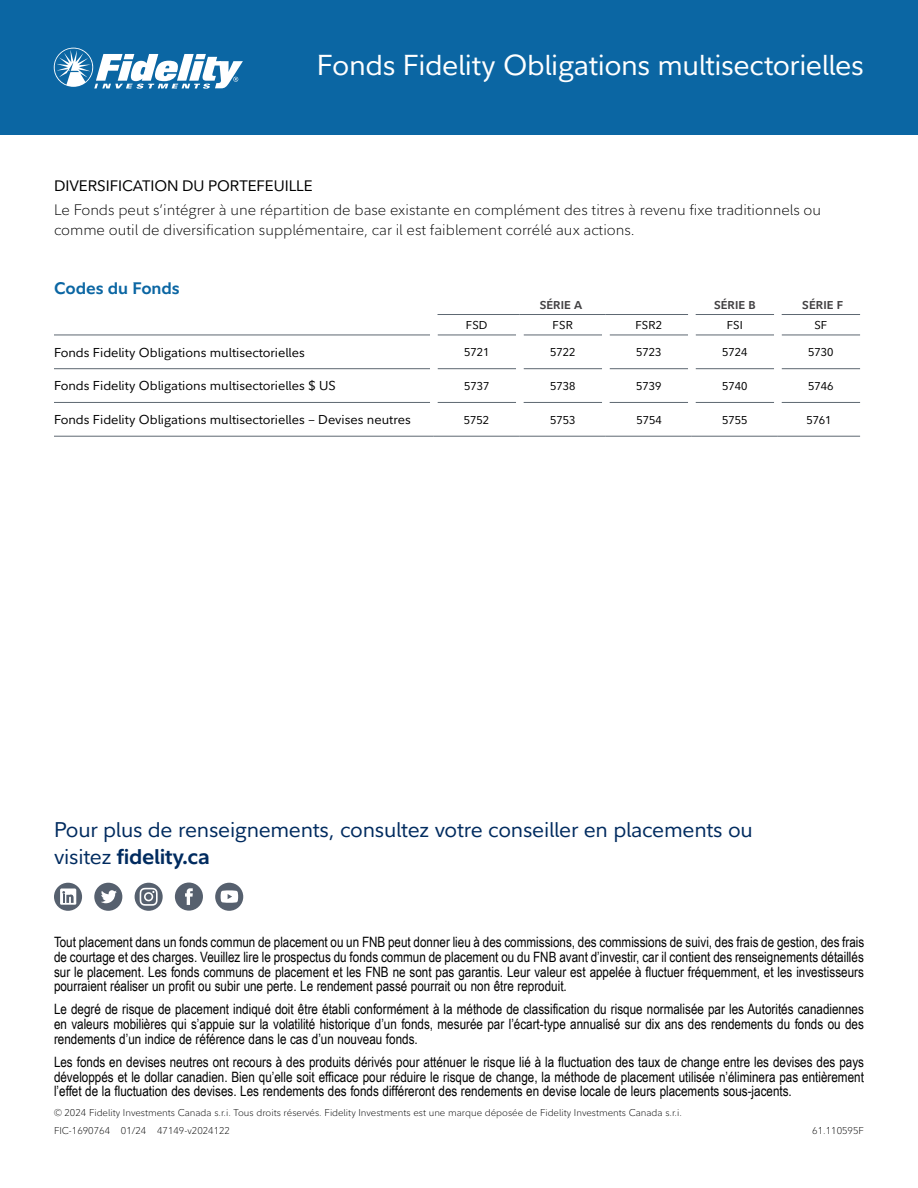
<style>
.page{position:relative;width:918px;height:1188px;background:#fff}
.page>*{position:absolute;margin:0;border:0;box-sizing:border-box;transform-origin:0 0}
.t1{font:28.5px "Fidelity Sans";letter-spacing:-.015em;color:#fff}
.t2{font:21px/27px "Fidelity Sans";letter-spacing:-.01em;color:#002b5f}
.t3{font:700 16.5px "Fidelity Sans";letter-spacing:-.005em;color:#0b66a3}
.t4{font:300 15px/20.2px "Fidelity Sans";color:#000}
.t5{font:15px "Fidelity Sans";letter-spacing:-.005em;color:#000}
.t6{font:14.25px/15px "Arial Narrow";color:#000;text-align:justify}
.t7{font:12.75px "Fidelity Sans";color:#000}
.t8{font:11.25px "Fidelity Sans";color:#000}
.t9{font:700 11.25px "Fidelity Sans";letter-spacing:.01em;color:#414042}
.t10{font:300 9.75px/17.9px "Fidelity Sans";color:#000}
.s1{font-weight:700}
</style>
<div class="page">
<div style="left:0;top:0;width:918px;height:135px;background:#0b66a3"></div>
<svg style="left:54px;top:48px;width:189px;height:41px"></svg>
<hr style="left:696px;top:314px;width:78px;height:1px;background:#5d6771">
<hr style="left:782px;top:314px;width:78px;height:1px;background:#5d6771">
<hr style="left:54px;top:335px;width:376px;height:1px;background:#5d6771">
<hr style="left:438px;top:335px;width:78px;height:1px;background:#5d6771">
<hr style="left:524px;top:335px;width:78px;height:1px;background:#5d6771">
<hr style="left:610px;top:335px;width:78px;height:1px;background:#5d6771">
<hr style="left:696px;top:335px;width:78px;height:1px;background:#5d6771">
<hr style="left:782px;top:335px;width:78px;height:1px;background:#5d6771">
<hr style="left:54px;top:368px;width:376px;height:1px;background:#5d6771">
<hr style="left:438px;top:368px;width:78px;height:1px;background:#5d6771">
<hr style="left:524px;top:368px;width:78px;height:1px;background:#5d6771">
<hr style="left:610px;top:368px;width:78px;height:1px;background:#5d6771">
<hr style="left:696px;top:368px;width:78px;height:1px;background:#5d6771">
<hr style="left:782px;top:368px;width:78px;height:1px;background:#5d6771">
<hr style="left:54px;top:402px;width:376px;height:1px;background:#5d6771">
<hr style="left:438px;top:402px;width:78px;height:1px;background:#5d6771">
<hr style="left:524px;top:402px;width:78px;height:1px;background:#5d6771">
<hr style="left:610px;top:402px;width:78px;height:1px;background:#5d6771">
<hr style="left:696px;top:402px;width:78px;height:1px;background:#5d6771">
<hr style="left:782px;top:402px;width:78px;height:1px;background:#5d6771">
<hr style="left:438px;top:314px;width:82px;height:1px;background:#5d6771">
<hr style="left:520px;top:314px;width:86px;height:1px;background:#5d6771">
<hr style="left:606px;top:314px;width:82px;height:1px;background:#5d6771">
<hr style="left:54px;top:436px;width:380px;height:1px;background:#5d6771">
<hr style="left:434px;top:436px;width:86px;height:1px;background:#5d6771">
<hr style="left:520px;top:436px;width:86px;height:1px;background:#5d6771">
<hr style="left:606px;top:436px;width:86px;height:1px;background:#5d6771">
<hr style="left:692px;top:436px;width:86px;height:1px;background:#5d6771">
<hr style="left:778px;top:436px;width:82px;height:1px;background:#5d6771">
<svg style="left:54px;top:883px;width:28px;height:28px"></svg>
<svg style="left:94px;top:883px;width:28px;height:28px"></svg>
<svg style="left:175px;top:883px;width:28px;height:28px"></svg>
<svg style="left:215px;top:883px;width:28px;height:28px"></svg>
<svg style="left:135px;top:883px;width:28px;height:28px"></svg>
<h1 class="t1" style="left:317px;top:47px;width:549px">Fonds Fidelity Obligations multisectorielles</h1>
<p class="t5" style="left:54px;top:176px;width:260px">DIVERSIFICATION DU PORTEFEUILLE</p>
<p class="t4" style="left:54px;top:199px;width:769px">Le Fonds peut s’intégrer à une répartition de base existante en complément des titres à revenu fixe traditionnels ou comme outil de diversification supplémentaire, car il est faiblement corrélé aux actions.</p>
<p class="t3" style="left:54px;top:277px;width:127px">Codes du Fonds</p>
<p class="t9" style="left:540px;top:297px;width:44px">SÉRIE A</p>
<p class="t9" style="left:714px;top:297px;width:43px">SÉRIE B</p>
<p class="t9" style="left:802px;top:297px;width:42px">SÉRIE F</p>
<p class="t8" style="left:466px;top:318px;width:23px">FSD</p>
<p class="t8" style="left:553px;top:318px;width:22px">FSR</p>
<p class="t8" style="left:635px;top:318px;width:28px">FSR2</p>
<p class="t8" style="left:727px;top:318px;width:18px">FSI</p>
<p class="t8" style="left:814px;top:318px;width:15px">SF</p>
<p class="t7" style="left:54px;top:344px;width:252px">Fonds Fidelity Obligations multisectorielles</p>
<p class="t8" style="left:464px;top:345px;width:27px">5721</p>
<p class="t8" style="left:550px;top:345px;width:27px">5722</p>
<p class="t8" style="left:636px;top:345px;width:27px">5723</p>
<p class="t8" style="left:722px;top:345px;width:27px">5724</p>
<p class="t8" style="left:808px;top:345px;width:27px">5730</p>
<p class="t7" style="left:54px;top:378px;width:283px">Fonds Fidelity Obligations multisectorielles $ US</p>
<p class="t8" style="left:464px;top:378px;width:27px">5737</p>
<p class="t8" style="left:550px;top:378px;width:27px">5738</p>
<p class="t8" style="left:636px;top:378px;width:27px">5739</p>
<p class="t8" style="left:722px;top:378px;width:27px">5740</p>
<p class="t8" style="left:808px;top:378px;width:27px">5746</p>
<p class="t7" style="left:54px;top:411px;width:358px">Fonds Fidelity Obligations multisectorielles – Devises neutres</p>
<p class="t8" style="left:464px;top:412px;width:27px">5752</p>
<p class="t8" style="left:550px;top:412px;width:27px">5753</p>
<p class="t8" style="left:637px;top:412px;width:27px">5754</p>
<p class="t8" style="left:722px;top:412px;width:27px">5755</p>
<p class="t8" style="left:806px;top:412px;width:27px">5761</p>
<h2 class="t2" style="left:54px;top:816px;width:700px">Pour plus de renseignements, consultez votre conseiller en placements ou visitez <span class="s1">fidelity.ca</span></h2>
<p class="t6" style="left:54px;top:933px;width:812px">Tout placement dans un fonds commun de placement ou un FNB peut donner lieu à des commissions, des commissions de suivi, des frais de gestion, des frais de courtage et des charges. Veuillez lire le prospectus du fonds commun de placement ou du FNB avant d’investir, car il contient des renseignements détaillés sur le placement. Les fonds communs de placement et les FNB ne sont pas garantis. Leur valeur est appelée à fluctuer fréquemment, et les investisseurs pourraient réaliser un profit ou subir une perte. Le rendement passé pourrait ou non être reproduit.</p>
<p class="t6" style="left:54px;top:1001px;width:811px">Le degré de risque de placement indiqué doit être établi conformément à la méthode de classification du risque normalisée par les Autorités canadiennes en valeurs mobilières qui s’appuie sur la volatilité historique d’un fonds, mesurée par l’écart-type annualisé sur dix ans des rendements du fonds ou des rendements d’un indice de référence dans le cas d’un nouveau fonds.</p>
<p class="t6" style="left:54px;top:1053px;width:812px">Les fonds en devises neutres ont recours à des produits dérivés pour atténuer le risque lié à la fluctuation des taux de change entre les devises des pays développés et le dollar canadien. Bien qu’elle soit efficace pour réduire le risque de change, la méthode de placement utilisée n’éliminera pas entièrement l’effet de la fluctuation des devises. Les rendements des fonds différeront des rendements en devise locale de leurs placements sous-jacents.</p>
<p class="t10" style="left:54px;top:1104px;width:629px">© 2024 Fidelity Investments Canada s.r.i. Tous droits réservés. Fidelity Investments est une marque déposée de Fidelity Investments Canada s.r.i.<br>FIC-1690764 01/24 47149-v2024122</p>
<p class="t10" style="left:812px;top:1122px;width:53px">61.110595F</p>
</div>
